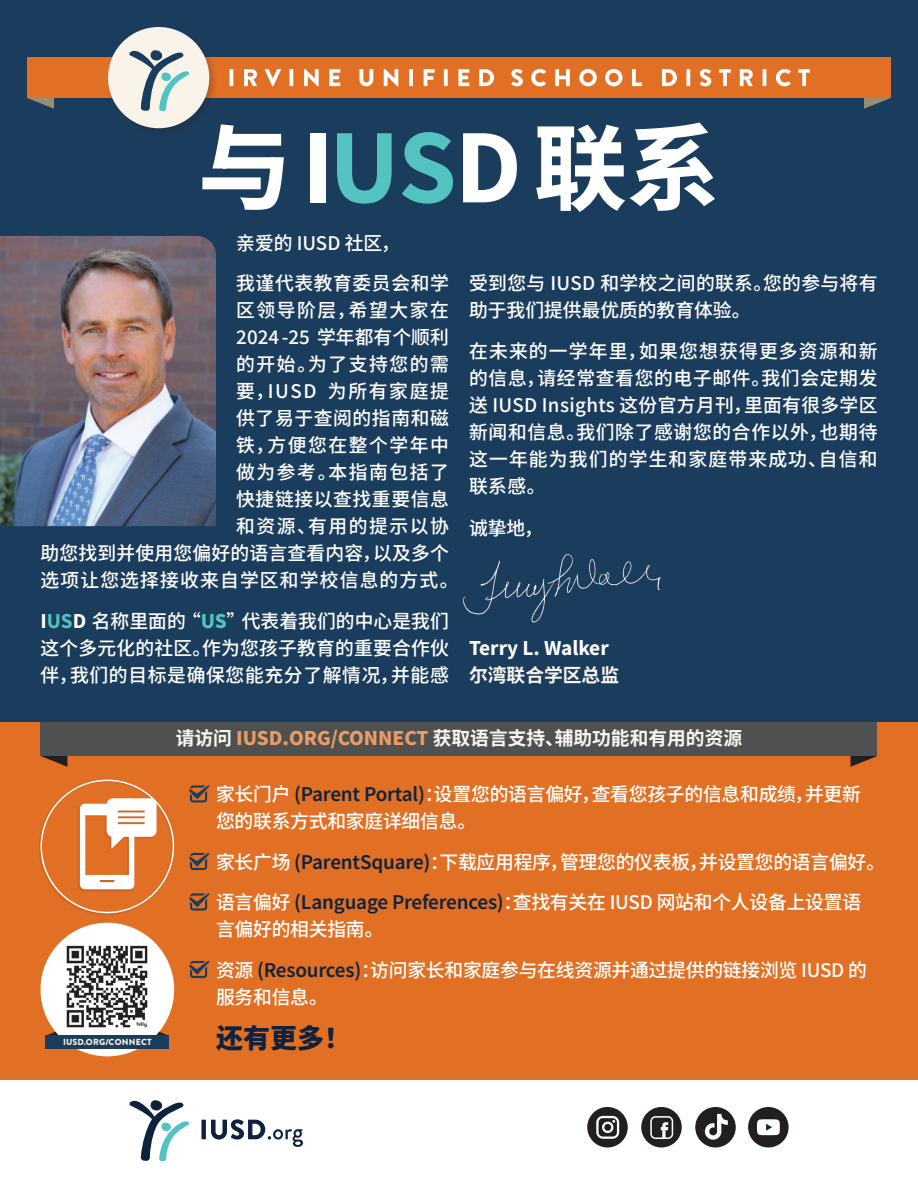
<style>
.page{position:relative;width:918px;height:1188px;background:#fff}
.page>*{position:absolute;margin:0;border:0;box-sizing:border-box;transform-origin:0 0}
.t1{font:800 93px "Noto Sans SC";letter-spacing:-.02em;color:#fff}
.t2{font:900 27px "Noto Sans SC";color:#0f223d}
.t3{font:500 18.75px/27px "Noto Sans SC";letter-spacing:.015em;color:#fff;text-align:justify}
.t4{font:500 18.75px/40.5px "Noto Sans SC";letter-spacing:-.01em;color:#fff}
.t5{font:500 18.75px "Noto Sans SC";letter-spacing:.085em;color:#fff}
.t6{font:500 18.75px/40.5px "Noto Sans SC";letter-spacing:.035em;color:#fff}
.t7{font:700 18.75px "Noto Sans SC";color:#faf7f1}
.t8{font:500 18.75px "Noto Sans SC";letter-spacing:.065em;color:#fff}
.t9{font:800 18.75px "Noto Sans SC";color:#fff}
.t10{font:500 18.75px "Noto Sans SC";letter-spacing:.09em;color:#fff}
.t11{font:700 18.75px "Noto Sans SC";color:#f9f3ea}
.t12{font:900 8.85px "Brandon Grotesque";letter-spacing:.02em;color:#f9f3ea}
.s1{color:#53c3c2}
.s2{font-weight:800}
.s3{font-weight:800;color:#53c3c2}
.s4{font-weight:900;color:#53c3c2}
.s5{font-weight:900;color:#eb9c64}
.s6{font-weight:600;color:#0f223d}
</style>
<div class="page">
<div style="left:0;top:0;width:918px;height:722px;background:#1b3d5d"></div>
<img style="left:462px;top:554px;width:199px;height:69px">
<div style="left:0;top:722px;width:918px;height:358px;background:#e17025"></div>
<img style="left:0;top:236px;width:216px;height:290px">
<svg style="left:129px;top:1100px;width:60px;height:61px"></svg>
<svg style="left:201px;top:1119px;width:102px;height:28px"></svg>
<svg style="left:864px;top:98px;width:27px;height:11px"></svg>
<svg style="left:27px;top:98px;width:27px;height:11px"></svg>
<div style="left:27px;top:57px;width:864px;height:41px;background:#e17025"></div>
<div style="left:106px;top:25px;width:113px;height:113px;background:#231f20;opacity:.25"></div>
<div style="left:108px;top:27px;width:101px;height:101px;background:#f9f3ea;border-radius:50%"></div>
<svg style="left:129px;top:50px;width:60px;height:61px"></svg>
<svg style="left:230px;top:69px;width:580px;height:17px"></svg>
<svg style="left:189px;top:785px;width:20px;height:18px"></svg>
<svg style="left:189px;top:853px;width:20px;height:17px"></svg>
<svg style="left:189px;top:893px;width:20px;height:18px"></svg>
<svg style="left:189px;top:961px;width:20px;height:17px"></svg>
<div style="left:40px;top:722px;width:838px;height:34px;background:#4f5151"></div>
<svg style="left:46px;top:1025px;width:13px;height:11px"></svg>
<svg style="left:156px;top:1025px;width:13px;height:11px"></svg>
<div style="left:41px;top:923px;width:133px;height:133px;background:#fff;border-radius:50%"></div>
<img style="left:66px;top:945px;width:82px;height:83px">
<div style="left:46px;top:1036px;width:123px;height:13px;background:#1b3d5d"></div>
<svg style="left:850px;top:756px;width:27px;height:11px"></svg>
<svg style="left:41px;top:756px;width:27px;height:11px"></svg>
<div style="left:38px;top:779px;width:136px;height:137px;background:#231f20;opacity:.15"></div>
<div style="left:77px;top:798px;width:80px;height:94px;background:#231f20;opacity:.15"></div>
<svg style="left:80px;top:798px;width:77px;height:91px"></svg>
<div style="left:748px;top:1107px;width:41px;height:40px;background:#231f20;border-radius:50%"></div>
<div style="left:587px;top:1107px;width:41px;height:41px;background:#231f20;border-radius:50%"></div>
<svg style="left:596px;top:1116px;width:23px;height:23px"></svg>
<div style="left:641px;top:1107px;width:41px;height:40px;background:#231f20;border-radius:50%"></div>
<svg style="left:650px;top:1116px;width:23px;height:23px"></svg>
<div style="left:695px;top:1107px;width:41px;height:41px;background:#231f20;border-radius:50%"></div>
<svg style="left:705px;top:1114px;width:23px;height:26px"></svg>
<svg style="left:757px;top:1119px;width:23px;height:16px"></svg>
<h1 class="t1" style="left:198px;top:116px;width:523px">与 I<span class="s1">US</span>D 联系</h1>
<p class="t6" style="left:236px;top:223px;width:214px">亲爱的 IUSD 社区，<br>我谨代表教育委员会和学</p>
<p class="t5" style="left:236px;top:300px;width:214px">区领导阶层，希望大家在</p>
<p class="t3" style="left:236px;top:324px;width:214px">2024 -25 学年都有个顺利</p>
<p class="t5" style="left:236px;top:354px;width:214px">的开始。为了支持您的需</p>
<p class="t10" style="left:236px;top:381px;width:214px">要，IUSD 为所有家庭提</p>
<p class="t6" style="left:236px;top:399px;width:214px">供了易于查阅的指南和磁</p>
<p class="t5" style="left:236px;top:435px;width:214px">铁，方便您在整个学年中</p>
<p class="t5" style="left:236px;top:462px;width:214px">做为参考。本指南包括了</p>
<p class="t6" style="left:236px;top:480px;width:214px">快捷链接以查找重要信息</p>
<p class="t5" style="left:236px;top:516px;width:214px">和资源、有用的提示以协</p>
<p class="t3" style="left:40px;top:540px;width:410px">助您找到并使用您偏好的语言查看内容，以及多个</p>
<p class="t8" style="left:40px;top:570px;width:419px">选项让您选择接收来自学区和学校信息的方式。</p>
<p class="t3" style="left:40px;top:608px;width:410px"><span class="s2">I</span><span class="s3">US</span><span class="s2">D</span> 名称里面的 “<span class="s4">US</span>”代表着我们的中心是我们这个多元化的社区。作为您孩子教育的重要合作伙伴，我们的目标是确保您能充分了解情况，并能感</p>
<p class="t3" style="left:469px;top:270px;width:410px">受到您与 IUSD 和学校之间的联系。您的参与将有助于我们提供最优质的教育体验。</p>
<p class="t3" style="left:469px;top:338px;width:410px">在未来的一学年里，如果您想获得更多资源和新的信息，请经常查看您的电子邮件。我们会定期发送 IUSD Insights 这份官方月刊，里面有很多学区新闻和信息。我们除了感谢您的合作以外，也期待这一年能为我们的学生和家庭带来成功、自信和联系感。</p>
<p class="t3" style="left:469px;top:515px;width:75px">诚挚地，</p>
<p class="t9" style="left:469px;top:637px;width:141px">Terry L. Walker</p>
<p class="t11" style="left:469px;top:664px;width:151px">尔湾联合学区总监</p>
<p class="t12" style="left:63px;top:1036px;width:90px">IUSD.ORG/CONNECT</p>
<p class="t7" style="left:176px;top:728px;width:568px">请访问 <span class="s5">IUSD.ORG/CONNECT</span> 获取语言支持、辅助功能和有用的资源</p>
<p class="t4" style="left:216px;top:781px;width:646px;line-height:27px">家长门户 <span class="s6">(Parent Portal)</span>：设置您的语言偏好，查看您孩子的信息和成绩，并更新您的联系方式和家庭详细信息。</p>
<p class="t4" style="left:216px;top:842px;width:671px">家长广场 <span class="s6">(ParentSquare)</span>：下载应用程序，管理您的仪表板，并设置您的语言偏好。语言偏好 <span class="s6">(Language Preferences)</span>：查找有关在 IUSD 网站和个人设备上设置语</p>
<p class="t4" style="left:216px;top:909px;width:653px">言偏好的相关指南。<br>资源 <span class="s6">(Resources)</span>：访问家长和家庭参与在线资源并通过提供的链接浏览 IUSD 的</p>
<p class="t3" style="left:216px;top:984px;width:113px">服务和信息。</p>
<h2 class="t2" style="left:216px;top:1023px;width:136px">还有更多！</h2>
</div>
